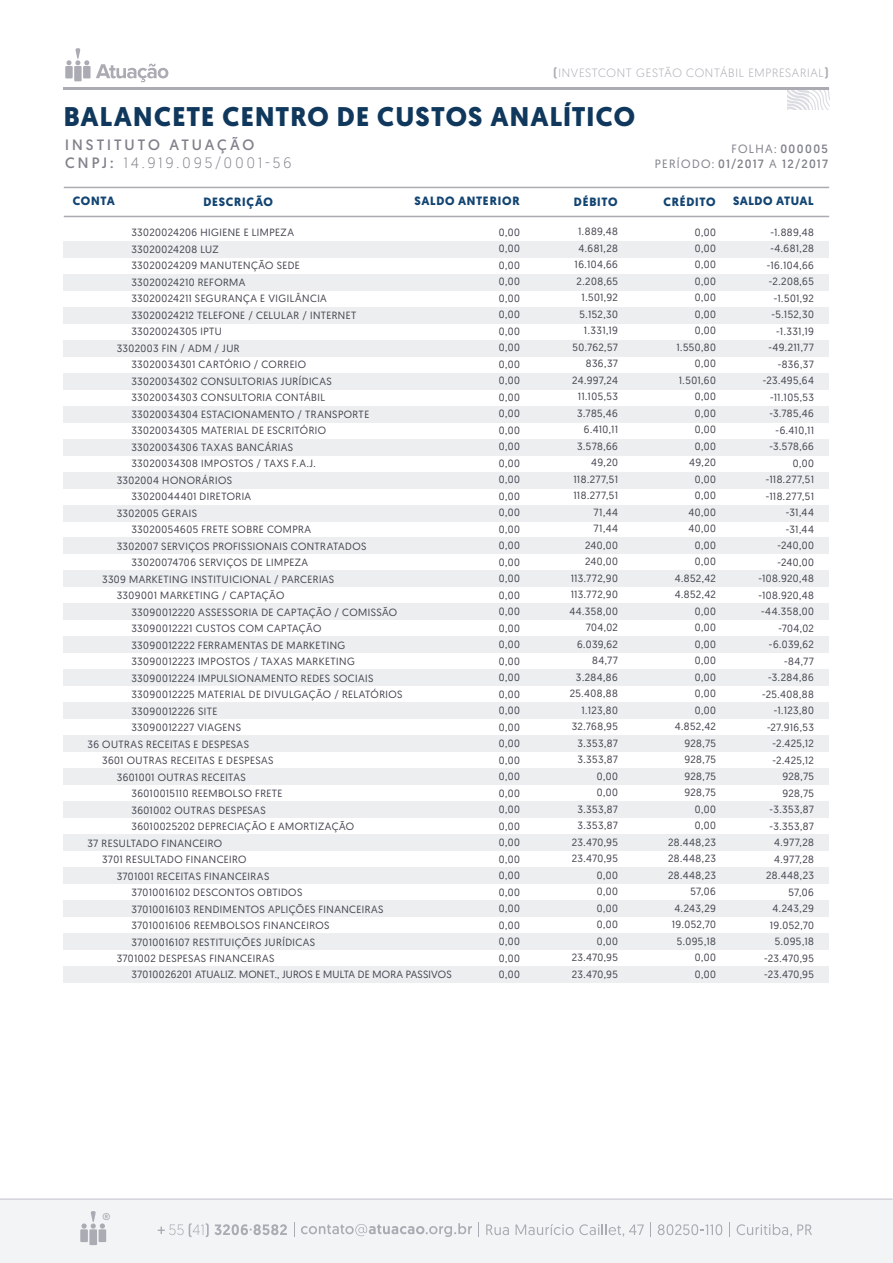
<style>
.page{position:relative;width:893px;height:1263px;background:#fff}
.page>*{position:absolute;margin:0;border:0;box-sizing:border-box;transform-origin:0 0}
.t1{font:700 27px "Geomanist";letter-spacing:.04em;color:#10385d}
.t2{font:17.55px "Geomanist";color:#abacb3}
.t3{font:15px/18px "Geomanist";letter-spacing:.195em;color:#80828b}
.t4{font:700 12px "Geomanist";letter-spacing:.06em;color:#124472}
.t5{font:300 12px "Geomanist";letter-spacing:.055em;color:#abacb3}
.t6{font:12px/14.4px "Geomanist";letter-spacing:.1em;color:#80828b;text-align:right}
.t7{font:10.5px/16.5px "Geomanist";letter-spacing:.04em;color:#43454f;text-align:right}
.t8{font:10.5px "Geomanist";letter-spacing:.02em;color:#43454f}
.s1{font-weight:500}
.s2{font-weight:300}
.s3{font-style:inherit}
</style>
<div class="page">
<div style="left:64px;top:933px;width:765px;height:17px;background:#edeef0"></div>
<div style="left:64px;top:966px;width:765px;height:17px;background:#edeef0"></div>
<div style="left:64px;top:241px;width:765px;height:17px;background:#edeef0"></div>
<div style="left:64px;top:274px;width:765px;height:17px;background:#edeef0"></div>
<div style="left:64px;top:307px;width:765px;height:16px;background:#edeef0"></div>
<div style="left:64px;top:340px;width:765px;height:16px;background:#edeef0"></div>
<div style="left:64px;top:373px;width:765px;height:16px;background:#edeef0"></div>
<div style="left:64px;top:406px;width:765px;height:16px;background:#edeef0"></div>
<div style="left:64px;top:439px;width:765px;height:16px;background:#edeef0"></div>
<div style="left:64px;top:472px;width:765px;height:16px;background:#edeef0"></div>
<div style="left:64px;top:505px;width:765px;height:16px;background:#edeef0"></div>
<div style="left:64px;top:538px;width:765px;height:16px;background:#edeef0"></div>
<div style="left:64px;top:571px;width:765px;height:16px;background:#edeef0"></div>
<div style="left:64px;top:604px;width:765px;height:16px;background:#edeef0"></div>
<div style="left:64px;top:637px;width:765px;height:16px;background:#edeef0"></div>
<div style="left:64px;top:670px;width:765px;height:16px;background:#edeef0"></div>
<div style="left:64px;top:702px;width:765px;height:17px;background:#edeef0"></div>
<div style="left:64px;top:735px;width:765px;height:17px;background:#edeef0"></div>
<div style="left:64px;top:768px;width:765px;height:17px;background:#edeef0"></div>
<div style="left:64px;top:801px;width:765px;height:17px;background:#edeef0"></div>
<div style="left:64px;top:834px;width:765px;height:17px;background:#edeef0"></div>
<div style="left:64px;top:867px;width:765px;height:17px;background:#edeef0"></div>
<div style="left:64px;top:900px;width:765px;height:17px;background:#edeef0"></div>
<div style="left:0;top:1199px;width:893px;height:64px;background:#f3f4f6"></div>
<svg style="left:158px;top:1223px;width:129px;height:14px"></svg>
<svg style="left:294px;top:1222px;width:1px;height:14px"></svg>
<svg style="left:301px;top:1223px;width:171px;height:14px"></svg>
<svg style="left:478px;top:1222px;width:1px;height:14px"></svg>
<svg style="left:486px;top:1224px;width:23px;height:11px"></svg>
<svg style="left:516px;top:1224px;width:128px;height:13px"></svg>
<svg style="left:650px;top:1222px;width:1px;height:14px"></svg>
<svg style="left:658px;top:1224px;width:64px;height:11px"></svg>
<svg style="left:729px;top:1222px;width:1px;height:14px"></svg>
<svg style="left:737px;top:1224px;width:75px;height:13px"></svg>
<div style="left:80px;top:1229px;width:8px;height:13px;background:#abacb3"></div>
<div style="left:99px;top:1229px;width:7px;height:13px;background:#abacb3"></div>
<div style="left:89px;top:1229px;width:8px;height:16px;background:#abacb3"></div>
<svg style="left:81px;top:1211px;width:24px;height:17px"></svg>
<hr style="left:0;top:1198px;width:892px;height:2px;background:#d3d4db">
<svg style="left:96px;top:64px;width:72px;height:18px"></svg>
<div style="left:65px;top:66px;width:8px;height:12px;background:#abacb3"></div>
<div style="left:83px;top:66px;width:8px;height:12px;background:#abacb3"></div>
<div style="left:74px;top:66px;width:8px;height:15px;background:#abacb3"></div>
<svg style="left:66px;top:48px;width:23px;height:17px"></svg>
<svg style="left:788px;top:88px;width:42px;height:21px"></svg>
<hr style="left:64px;top:88px;width:765px;height:2px;background:#abacb3">
<hr style="left:64px;top:187px;width:765px;height:1px;background:#abacb3">
<hr style="left:64px;top:216px;width:765px;height:1px;background:#abacb3">
<p class="t5" style="left:553px;top:65px;width:277px"><span class="s1">(</span>INVESTCONT GESTÃO CONTÁBIL EMPRESARIAL<span class="s1">)</span></p>
<h1 class="t1" style="left:64px;top:99px;width:573px">BALANCETE CENTRO DE CUSTOS ANALÍTICO</h1>
<h3 class="t3" style="left:65px;top:136px;width:228px">INSTITUTO ATUAÇÃO<br>CNPJ: <span class="s2">14.919.095/0001-56</span></h3>
<p class="t6" style="left:655px;top:142px;width:175px"><span class="s3">FOLHA:</span> 000005<br><span class="s3">PERÍODO:</span> 01/2017 <span class="s3">A</span> 12/2017</p>
<p class="t4" style="left:73px;top:193px;width:44px">CONTA</p>
<p class="t4" style="left:203px;top:193px;width:71px">DESCRIÇÃO</p>
<p class="t4" style="left:414px;top:193px;width:107px">SALDO ANTERIOR</p>
<p class="t4" style="left:574px;top:193px;width:45px">DÉBITO</p>
<p class="t4" style="left:663px;top:193px;width:54px">CRÉDITO</p>
<p class="t4" style="left:733px;top:193px;width:82px">SALDO ATUAL</p>
<p class="t7" style="left:131px;top:224px;width:164px">33020024206 HIGIENE E LIMPEZA</p>
<p class="t7" style="left:131px;top:240px;width:89px">33020024208 LUZ</p>
<p class="t7" style="left:131px;top:257px;width:170px">33020024209 MANUTENÇÃO SEDE</p>
<p class="t7" style="left:131px;top:273px;width:116px">33020024210 REFORMA</p>
<p class="t7" style="left:131px;top:290px;width:197px">33020024211 SEGURANÇA E VIGILÂNCIA</p>
<p class="t7" style="left:131px;top:306px;width:227px">33020024212 TELEFONE / CELULAR / INTERNET</p>
<p class="t7" style="left:131px;top:323px;width:92px">33020024305 IPTU</p>
<p class="t7" style="left:117px;top:339px;width:124px">3302003 FIN / ADM / JUR</p>
<p class="t7" style="left:131px;top:356px;width:176px">33020034301 CARTÓRIO / CORREIO</p>
<p class="t7" style="left:131px;top:372px;width:202px">33020034302 CONSULTORIAS JURÍDICAS</p>
<p class="t7" style="left:131px;top:389px;width:195px">33020034303 CONSULTORIA CONTÁBIL</p>
<p class="t7" style="left:131px;top:405px;width:239px">33020034304 ESTACIONAMENTO / TRANSPORTE</p>
<p class="t7" style="left:131px;top:422px;width:196px">33020034305 MATERIAL DE ESCRITÓRIO</p>
<p class="t7" style="left:131px;top:438px;width:163px">33020034306 TAXAS BANCÁRIAS</p>
<p class="t7" style="left:131px;top:455px;width:186px">33020034308 IMPOSTOS / TAXS F.A.J.</p>
<p class="t7" style="left:117px;top:471px;width:117px">3302004 HONORÁRIOS</p>
<p class="t7" style="left:131px;top:488px;width:121px">33020044401 DIRETORIA</p>
<p class="t7" style="left:117px;top:504px;width:82px">3302005 GERAIS</p>
<p class="t7" style="left:131px;top:521px;width:181px">33020054605 FRETE SOBRE COMPRA</p>
<p class="t7" style="left:117px;top:537px;width:251px">3302007 SERVIÇOS PROFISSIONAIS CONTRATADOS</p>
<p class="t7" style="left:131px;top:554px;width:178px">33020074706 SERVIÇOS DE LIMPEZA</p>
<p class="t7" style="left:102px;top:570px;width:234px">3309 MARKETING INSTITUICIONAL / PARCERIAS</p>
<p class="t7" style="left:117px;top:587px;width:169px">3309001 MARKETING / CAPTAÇÃO</p>
<p class="t7" style="left:131px;top:603px;width:267px">33090012220 ASSESSORIA DE CAPTAÇÃO / COMISSÃO</p>
<p class="t7" style="left:131px;top:620px;width:192px">33090012221 CUSTOS COM CAPTAÇÃO</p>
<p class="t7" style="left:131px;top:636px;width:215px">33090012222 FERRAMENTAS DE MARKETING</p>
<p class="t7" style="left:131px;top:653px;width:225px">33090012223 IMPOSTOS / TAXAS MARKETING</p>
<p class="t7" style="left:131px;top:669px;width:243px">33090012224 IMPULSIONAMENTO REDES SOCIAIS</p>
<p class="t7" style="left:131px;top:686px;width:273px">33090012225 MATERIAL DE DIVULGAÇÃO / RELATÓRIOS</p>
<p class="t7" style="left:131px;top:702px;width:88px">33090012226 SITE</p>
<p class="t7" style="left:131px;top:719px;width:111px">33090012227 VIAGENS</p>
<p class="t7" style="left:87px;top:735px;width:163px">36 OUTRAS RECEITAS E DESPESAS</p>
<p class="t7" style="left:102px;top:752px;width:173px">3601 OUTRAS RECEITAS E DESPESAS</p>
<p class="t7" style="left:117px;top:768px;width:131px">3601001 OUTRAS RECEITAS</p>
<p class="t7" style="left:131px;top:785px;width:153px">36010015110 REEMBOLSO FRETE</p>
<p class="t7" style="left:131px;top:801px;width:136px">3601002 OUTRAS DESPESAS</p>
<p class="t7" style="left:131px;top:818px;width:224px">36010025202 DEPRECIAÇÃO E AMORTIZAÇÃO</p>
<p class="t7" style="left:87px;top:834px;width:136px">37 RESULTADO FINANCEIRO</p>
<p class="t7" style="left:102px;top:851px;width:146px">3701 RESULTADO FINANCEIRO</p>
<p class="t7" style="left:117px;top:867px;width:154px">3701001 RECEITAS FINANCEIRAS</p>
<p class="t7" style="left:131px;top:884px;width:172px">37010016102 DESCONTOS OBTIDOS</p>
<p class="t7" style="left:131px;top:900px;width:254px">37010016103 RENDIMENTOS APLIÇÕES FINANCEIRAS</p>
<p class="t7" style="left:131px;top:917px;width:200px">37010016106 REEMBOLSOS FINANCEIROS</p>
<p class="t7" style="left:131px;top:933px;width:185px">37010016107 RESTITUIÇÕES JURÍDICAS</p>
<p class="t7" style="left:117px;top:950px;width:159px">3701002 DESPESAS FINANCEIRAS</p>
<p class="t8" style="left:131px;top:968px;width:322px">37010026201 ATUALIZ. MONET., JUROS E MULTA DE MORA PASSIVOS</p>
<p class="t7" style="left:569px;top:223px;width:50px">1.889,48<br>4.681,28<br>16.104,66<br>2.208,65<br>1.501,92<br>5.152,30<br>1.331,19<br>50.762,57<br>836,37<br>24.997,24<br>11.105,53<br>3.785,46<br>6.410,11<br>3.578,66<br>49,20<br>118.277,51<br>118.277,51<br>71,44<br>71,44<br>240,00<br>240,00<br>113.772,90<br>113.772,90<br>44.358,00<br>704,02<br>6.039,62<br>84,77<br>3.284,86<br>25.408,88<br>1.123,80<br>32.768,95<br>3.353,87<br>3.353,87<br>0,00<br>0,00<br>3.353,87<br>3.353,87<br>23.470,95<br>23.470,95<br>0,00<br>0,00<br>0,00<br>0,00<br>0,00<br>23.470,95<br>23.470,95</p>
<p class="t7" style="left:668px;top:223px;width:49px">0,00<br>0,00<br>0,00<br>0,00<br>0,00<br>0,00<br>0,00<br>1.550,80<br>0,00<br>1.501,60<br>0,00<br>0,00<br>0,00<br>0,00<br>49,20<br>0,00<br>0,00<br>40,00<br>40,00<br>0,00<br>0,00<br>4.852,42<br>4.852,42<br>0,00<br>0,00<br>0,00<br>0,00<br>0,00<br>0,00<br>0,00<br>4.852,42<br>928,75<br>928,75<br>928,75<br>928,75<br>0,00<br>0,00<br>28.448,23<br>28.448,23<br>28.448,23<br>57,06<br>4.243,29<br>19.052,70<br>5.095,18<br>0,00<br>0,00</p>
<p class="t7" style="left:499px;top:224px;width:23px;text-align:justify">0,00<br>0,00<br>0,00<br>0,00<br>0,00<br>0,00<br>0,00<br>0,00<br>0,00<br>0,00<br>0,00<br>0,00<br>0,00<br>0,00<br>0,00<br>0,00<br>0,00<br>0,00<br>0,00<br>0,00<br>0,00<br>0,00<br>0,00<br>0,00<br>0,00<br>0,00<br>0,00<br>0,00<br>0,00<br>0,00<br>0,00<br>0,00<br>0,00<br>0,00<br>0,00<br>0,00<br>0,00<br>0,00<br>0,00<br>0,00<br>0,00<br>0,00<br>0,00<br>0,00<br>0,00<br>0,00</p>
<p class="t7" style="left:758px;top:223px;width:57px">-1.889,48 -4.681,28 -16.104,66 -2.208,65 -1.501,92 -5.152,30 -1.331,19 -49.211,77 -836,37 -23.495,64 -11.105,53 -3.785,46 -6.410,11 -3.578,66<br>0,00 -118.277,51 -118.277,51 -31,44 -31,44 -240,00 -240,00 -108.920,48 -108.920,48 -44.358,00 -704,02 -6.039,62 -84,77 -3.284,86 -25.408,88 -1.123,80 -27.916,53 -2.425,12 -2.425,12<br>928,75<br>928,75 -3.353,87 -3.353,87<br>4.977,28<br>4.977,28<br>28.448,23<br>57,06<br>4.243,29<br>19.052,70<br>5.095,18 -23.470,95 -23.470,95</p>
<h2 class="t2" style="left:102px;top:1208px;width:9px">®</h2>
</div>
